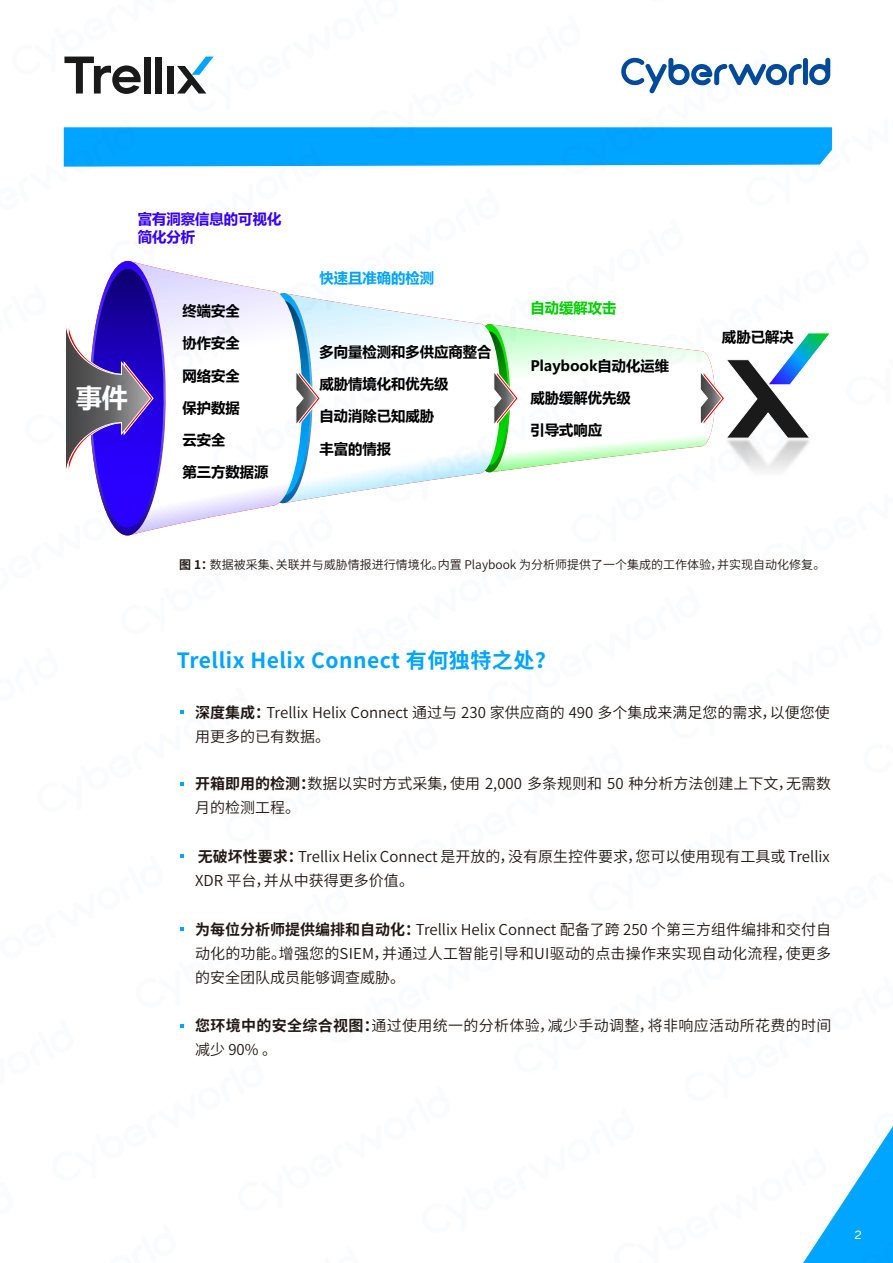
<style>
.page{position:relative;width:893px;height:1263px;background:#fff}
.page>*{position:absolute;margin:0;border:0;box-sizing:border-box;transform-origin:0 0}
.t1{font:700 25.8px "Microsoft Ya Hei";color:#fff}
.t2{font:700 21px "Source Han Sans CN";letter-spacing:.025em;color:#00a5ff}
.t3{font:15px/24px "Source Han Sans CN";color:#221814}
.t4{font:15px/24px "Source Han Sans CN";letter-spacing:.02em;color:#221814}
.t5{font:700 14.4px "Microsoft Ya Hei";color:#000}
.t6{font:700 14.4px/17.2px "Microsoft Ya Hei";color:#3600ff}
.t7{font:700 14.4px "Microsoft Ya Hei";color:#00a4ff}
.t8{font:700 14.4px "Microsoft Ya Hei";color:#00d000}
.t9{font:12px "Source Han Sans CN";color:#221814}
.t10{font:12px "Hanchansans";color:#fff}
.s1{font-weight:700}
</style>
<div class="page">
<img style="left:63px;top:56px;width:830px;height:1207px">
<p class="t6" style="left:138px;top:210px;width:145px">富有洞察信息的可视化简化分析</p>
<h1 class="t1" style="left:76px;top:380px;width:53px">事件</h1>
<p class="t5" style="left:182px;top:301px;width:59px">终端安全</p>
<p class="t5" style="left:182px;top:333px;width:59px">协作安全</p>
<p class="t5" style="left:182px;top:365px;width:59px">网络安全</p>
<p class="t5" style="left:182px;top:397px;width:59px">保护数据</p>
<p class="t5" style="left:182px;top:430px;width:45px">云安全</p>
<p class="t5" style="left:182px;top:462px;width:88px">第三方数据源</p>
<p class="t7" style="left:319px;top:268px;width:116px">快速且准确的检测</p>
<p class="t5" style="left:319px;top:342px;width:174px">多向量检测和多供应商整合</p>
<p class="t5" style="left:319px;top:374px;width:131px">威胁情境化和优先级</p>
<p class="t5" style="left:319px;top:406px;width:116px">自动消除已知威胁</p>
<p class="t5" style="left:319px;top:438px;width:73px">丰富的情报</p>
<p class="t8" style="left:530px;top:298px;width:88px">自动缓解攻击</p>
<p class="t5" style="left:530px;top:356px;width:140px">Playbook自动化运维</p>
<p class="t5" style="left:530px;top:388px;width:102px">威胁缓解优先级</p>
<p class="t5" style="left:530px;top:420px;width:73px">引导式响应</p>
<p class="t5" style="left:722px;top:327px;width:73px">威胁已解决</p>
<p class="t9" style="left:179px;top:558px;width:647px"><span class="s1">图 1：</span>数据被采集、关联并与威胁情报进行情境化。内置 Playbook 为分析师提供了一个集成的工作体验，并实现自动化修复。</p>
<h2 class="t2" style="left:177px;top:648px;width:381px">Trellix Helix Connect 有何独特之处？</h2>
<p class="t3" style="left:195px;top:701px;width:636px"><span class="s1">深度集成：</span>Trellix Helix Connect 通过与 230 家供应商的 490 多个集成来满足您的需求，以便您使用更多的已有数据。</p>
<p class="t3" style="left:195px;top:772px;width:638px"><span class="s1">开箱即用的检测：</span>数据以实时方式采集，使用 2,000 多条规则和 50 种分析方法创建上下文，无需数月的检测工程。</p>
<p class="t3" style="left:195px;top:845px;width:636px"><span class="s1">无破坏性要求：</span>Trellix Helix Connect 是开放的，没有原生控件要求，您可以使用现有工具或 Trellix<br>XDR 平台，并从中获得更多价值。</p>
<p class="t3" style="left:195px;top:917px;width:638px;text-align:justify"><span class="s1">为每位分析师提供编排和自动化：</span>Trellix Helix Connect 配备了跨 250 个第三方组件编排和交付自动化的功能。增强您的SIEM，并通过人工智能引导和UI驱动的点击操作来实现自动化流程，使更多的安全团队成员能够调查威胁。</p>
<p class="t4" style="left:195px;top:1014px;width:638px"><span class="s1">您环境中的安全综合视图：</span>通过使用统一的分析体验，减少手动调整，将非响应活动所花费的时间减少 90% 。</p>
<p class="t10" style="left:855px;top:1230px;width:9px">2</p>
</div>
